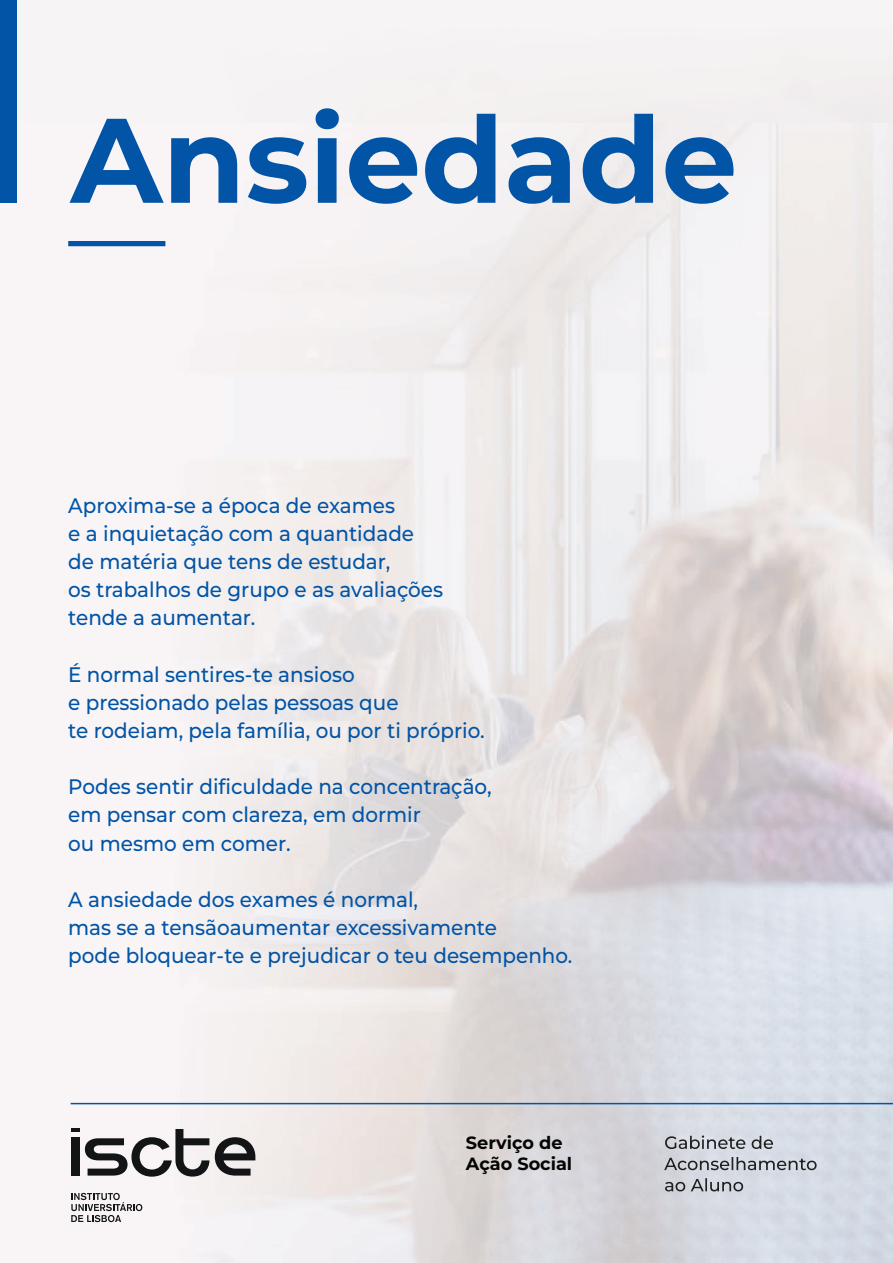
<style>
.page{position:relative;width:893px;height:1263px;background:#fff}
.page>*{position:absolute;margin:0;border:0;box-sizing:border-box;transform-origin:0 0}
.t1{font:700 120px "Montserrat";color:#0154a6}
.t2{font:500 21px/28.2px "Montserrat";color:#0154a6;scale:.95 1}
.t3{font:700 17.7px/21.1px "Montserrat";color:#040503}
</style>
<div class="page">
<img style="left:16px;top:0;width:877px;height:1263px">
<div style="left:68px;top:241px;width:97px;height:5px;background:#0154a6"></div>
<div style="left:0;top:0;width:16px;height:203px;background:#0154a6"></div>
<svg style="left:71px;top:1193px;width:71px;height:29px"></svg>
<div style="left:71px;top:1137px;width:8px;height:38px;background:#121416"></div>
<svg style="left:215px;top:1137px;width:40px;height:38px"></svg>
<svg style="left:71px;top:1129px;width:8px;height:3px"></svg>
<svg style="left:85px;top:1129px;width:124px;height:48px"></svg>
<img style="left:665px;top:1135px;width:109px;height:14px">
<img style="left:664px;top:1157px;width:153px;height:13px">
<img style="left:665px;top:1178px;width:78px;height:13px">
<hr style="left:71px;top:1103px;width:822px;height:1px;background:#0154a6">
<h1 class="t1" style="left:71px;top:74px;width:668px">Ansiedade</h1>
<p class="t2" style="left:68px;top:490px;width:396px">Aproxima-se a época de exames<br>e a inquietação com a quantidade de matéria que tens de estudar,<br>os trabalhos de grupo e as avaliações tende a aumentar.</p>
<p class="t2" style="left:68px;top:659px;width:440px">É normal sentires-te ansioso<br>e pressionado pelas pessoas que<br>te rodeiam, pela família, ou por ti próprio.</p>
<p class="t2" style="left:68px;top:772px;width:447px">Podes sentir dificuldade na concentração, em pensar com clareza, em dormir<br>ou mesmo em comer.</p>
<p class="t2" style="left:68px;top:884px;width:532px">A ansiedade dos exames é normal,<br>mas se a tensãoaumentar excessivamente<br>pode bloquear-te e prejudicar o teu desempenho.</p>
<p class="t3" style="left:466px;top:1131px;width:108px">Serviço de<br>Ação Social</p>
</div>
